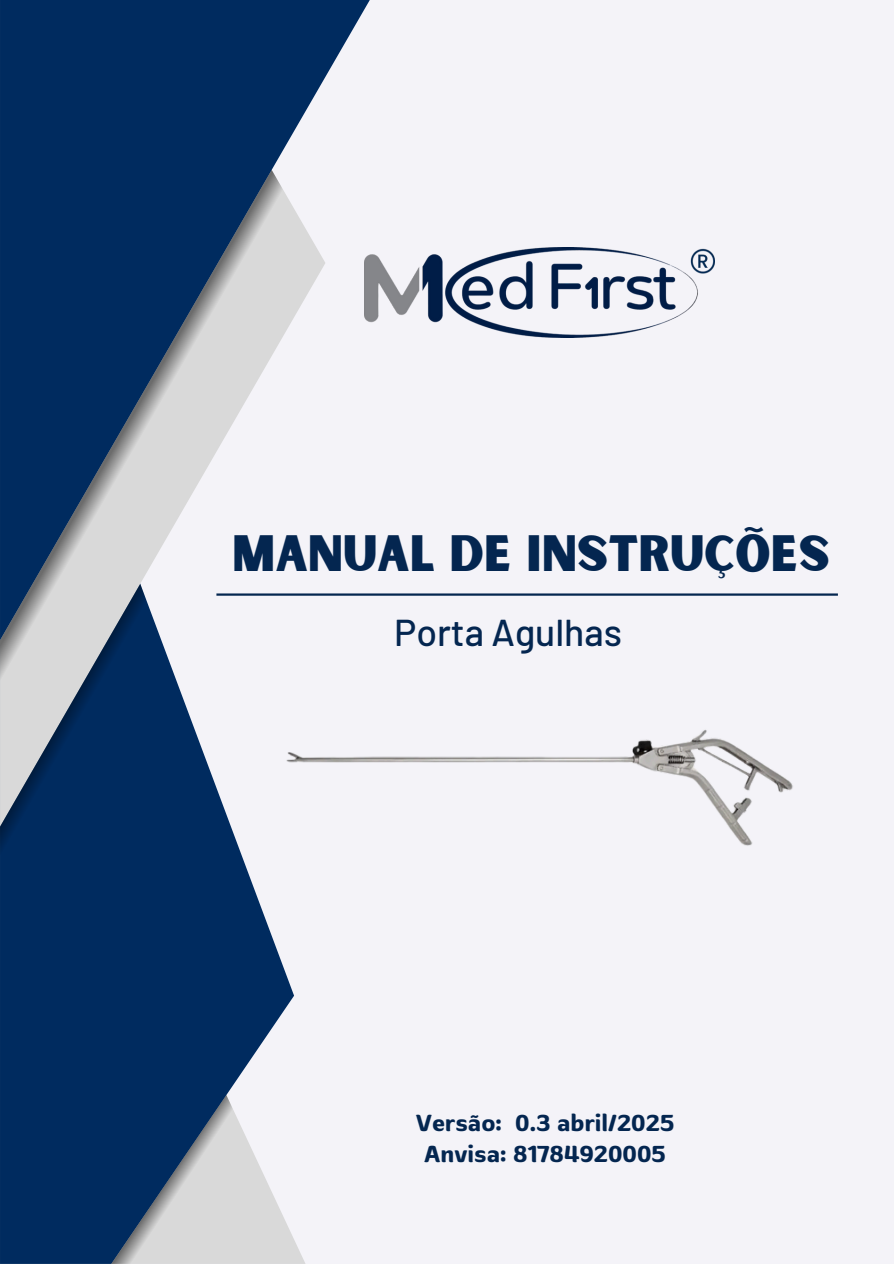
<style>
.page{position:relative;width:894px;height:1264px;background:#fff}
.page>*{position:absolute;margin:0;border:0;box-sizing:border-box;transform-origin:0 0}
.t1{font:48.75px "Sunborn Sans One";color:#042650}
.t2{font:500 37.35px "Barlow";color:#042650}
.t3{font:600 25.5px "Banburi";color:#042650}
</style>
<div class="page">
<div style="left:0;top:0;width:893px;height:1263px;background:#f4f3f8"></div>
<svg style="left:0;top:826px;width:294px;height:437px;background:#2a4d78"></svg>
<svg style="left:151px;top:695px;width:80px;height:131px;fill:#002b5f"></svg>
<svg style="left:0;top:0;width:369px;height:596px;fill:#002b5f"></svg>
<svg style="left:0;top:170px;width:287px;height:525px"></svg>
<svg style="left:111px;top:1095px;width:127px;height:168px;background:#6e8299"></svg>
<svg style="left:0;top:583px;width:151px;height:293px;background:#4d6888"></svg>
<img style="left:364px;top:247px;width:350px;height:90px">
<hr style="left:216px;top:593px;width:621px;height:2px;background:#042650">
<img style="left:275px;top:729px;width:518px;height:128px">
<h1 class="t1" style="left:232px;top:522px;width:599px">MANUAL DE INSTRUÇÕES</h1>
<p class="t2" style="left:394px;top:608px;width:229px">Porta Agulhas</p>
<p class="t3" style="left:415px;top:1107px;width:260px">Versão: 0.3 abril/2025</p>
<h2 class="t3" style="left:424px;top:1137px;width:243px">Anvisa: 81784920005</h2>
</div>
